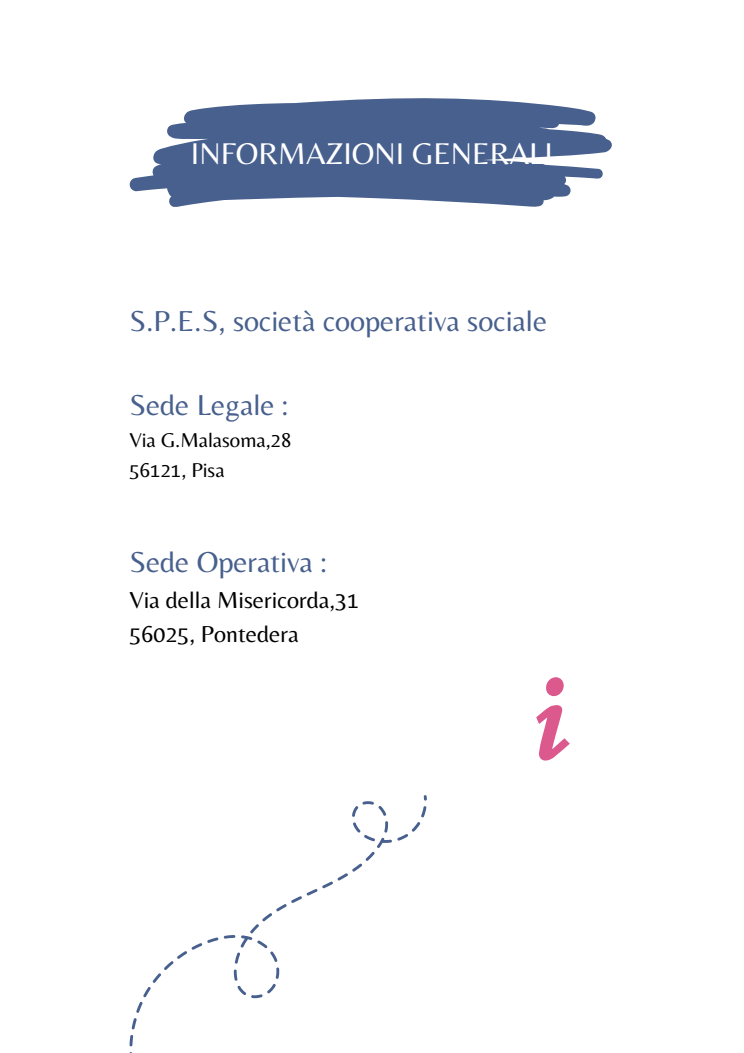
<style>
.page{position:relative;width:744px;height:1053px;background:#fff}
.page>*{position:absolute;margin:0;border:0;box-sizing:border-box;transform-origin:0 0}
.t1{font:31.2px "Belleza";color:#fff}
.t2{font:30px "Belleza";color:#48608e}
.t3{font:24px/33.6px "Belleza";color:#000}
.t4{font:20.8px "Belleza";color:#000}
</style>
<div class="page">
<svg style="left:129px;top:98px;width:483px;height:109px;fill:#48608e"></svg>
<svg style="left:536px;top:677px;width:34px;height:84px"></svg>
<svg style="left:129px;top:795px;width:298px;height:252px"></svg>
<h1 class="t1" style="left:191px;top:135px;width:364px">INFORMAZIONI GENERALI</h1>
<h1 class="t2" style="left:129px;top:303px;width:419px">S.P.E.S, società cooperativa sociale</h1>
<h2 class="t2" style="left:129px;top:387px;width:160px">Sede Legale :</h2>
<p class="t4" style="left:129px;top:428px;width:164px">Via G.Malasoma,28</p>
<p class="t4" style="left:129px;top:457px;width:97px">56121, Pisa</p>
<p class="t2" style="left:129px;top:544px;width:199px">Sede Operativa :</p>
<p class="t3" style="left:129px;top:583px;width:231px">Via della Misericorda,31<br>56025, Pontedera</p>
</div>
